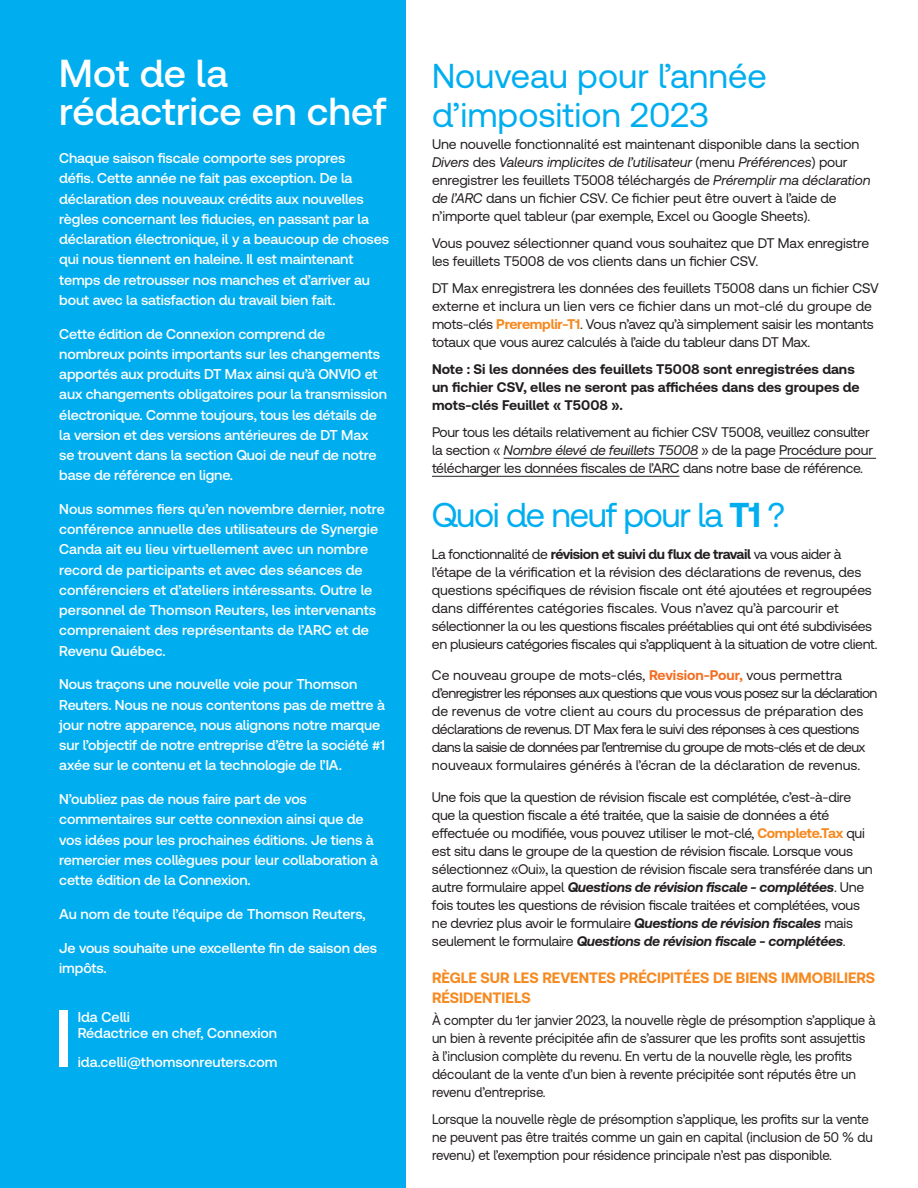
<style>
.page{position:relative;width:918px;height:1188px;background:#fff}
.page>*{position:absolute;margin:0;border:0;box-sizing:border-box;transform-origin:0 0}
.t1{font:500 39px/37.5px "Clario";letter-spacing:-.005em;color:#fff}
.t2{font:34.5px/39px "Clario";color:#00aeef}
.t3{font:34.5px "Clario";letter-spacing:-.04em;color:#00aeef}
.t4{font:700 15px/19.5px "Clario";color:#f6891f}
.t5{font:500 14.25px/20.2px "Clario";letter-spacing:-.01em;color:#fff}
.t6{font:13.95px/18px "Clario";letter-spacing:-.02em;color:#231f20}
.t7{font:13.95px/18px "Clario";letter-spacing:-.02em;color:#231f20;scale:.95 1}
.t8{font:13.95px/18px "Clario";letter-spacing:-.04em;color:#231f20}
.t9{font:700 13.95px/18px "Clario";color:#231f20}
.s1{font-style:italic}
.s2{font-weight:700;color:#f6891f}
.s3{font-weight:700}
.s4{font-weight:700;color:#f36e21}
.s5{font-weight:700;font-style:italic}
</style>
<div class="page">
<div style="left:0;top:0;width:406px;height:1188px;background:#00aeef"></div>
<hr style="left:504px;top:458px;width:194px;height:1px;background:#231f20">
<hr style="left:779px;top:458px;width:97px;height:1px;background:#231f20">
<hr style="left:432px;top:476px;width:247px;height:1px;background:#231f20">
<div style="left:59px;top:1010px;width:9px;height:56px;background:#fff"></div>
<h1 class="t1" style="left:59px;top:54px;width:329px">Mot de la rédactrice en chef</h1>
<p class="t5" style="left:59px;top:147px;width:331px">Chaque saison fiscale comporte ses propres<br>défis. Cette année ne fait pas exception. De la déclaration des nouveaux crédits aux nouvelles règles concernant les fiducies, en passant par la déclaration électronique, il y a beaucoup de choses qui nous tiennent en haleine. Il est maintenant temps de retrousser nos manches et d’arriver au bout avec la satisfaction du travail bien fait.</p>
<p class="t5" style="left:59px;top:323px;width:329px">Cette édition de Connexion comprend de nombreux points importants sur les changements apportés aux produits DT Max ainsi qu’à ONVIO et aux changements obligatoires pour la transmission électronique. Comme toujours, tous les détails de la version et des versions antérieures de DT Max se trouvent dans la section Quoi de neuf de notre base de référence en ligne.</p>
<p class="t5" style="left:59px;top:498px;width:327px">Nous sommes fiers qu’en novembre dernier, notre conférence annuelle des utilisateurs de Synergie Canda ait eu lieu virtuellement avec un nombre record de participants et avec des séances de conférenciers et d’ateliers intéressants. Outre le personnel de Thomson Reuters, les intervenants comprenaient des représentants de l’ARC et de Revenu Québec.</p>
<p class="t5" style="left:59px;top:674px;width:327px">Nous traçons une nouvelle voie pour Thomson Reuters. Nous ne nous contentons pas de mettre à jour notre apparence, nous alignons notre marque sur l’objectif de notre entreprise d’être la société #1 axée sur le contenu et la technologie de l’IA.</p>
<p class="t5" style="left:59px;top:789px;width:320px">N’oubliez pas de nous faire part de vos commentaires sur cette connexion ainsi que de vos idées pour les prochaines éditions. Je tiens à remercier mes collègues pour leur collaboration à cette édition de la Connexion.</p>
<p class="t5" style="left:59px;top:903px;width:308px">Au nom de toute l’équipe de Thomson Reuters,</p>
<p class="t5" style="left:59px;top:937px;width:319px">Je vous souhaite une excellente fin de saison des impôts.</p>
<p class="t5" style="left:78px;top:1008px;width:201px;line-height:16.5px">Ida Celli<br>Rédactrice en chef, Connexion</p>
<p class="t5" style="left:78px;top:1051px;width:201px">ida.celli@thomsonreuters.com</p>
<h2 class="t2" style="left:432px;top:55px;width:336px">Nouveau pour l’année d’imposition 2023</h2>
<p class="t6" style="left:432px;top:135px;width:440px">Une nouvelle fonctionnalité est maintenant disponible dans la section <span class="s1">Divers</span> des <span class="s1">Valeurs implicites de l’utilisateur</span> (menu <span class="s1">Préférences</span>) pour enregistrer les feuillets T5008 téléchargés de <span class="s1">Préremplir ma déclaration de l’ARC</span> dans un fichier CSV. Ce fichier peut être ouvert à l’aide de n’importe quel tableur (par exemple, Excel ou Google Sheets).</p>
<p class="t6" style="left:432px;top:234px;width:439px">Vous pouvez sélectionner quand vous souhaitez que DT Max enregistre les feuillets T5008 de vos clients dans un fichier CSV.</p>
<p class="t6" style="left:432px;top:279px;width:448px">DT Max enregistrera les données des feuillets T5008 dans un fichier CSV externe et inclura un lien vers ce fichier dans un mot-clé du groupe de mots-clés <span class="s2">Preremplir-T1</span>. Vous n’avez qu’à simplement saisir les montants totaux que vous aurez calculés à l’aide du tableur dans DT Max.</p>
<p class="t9" style="left:432px;top:360px;width:429px">Note : Si les données des feuillets T5008 sont enregistrées dans un fichier CSV, elles ne seront pas affichées dans des groupes de mots-clés Feuillet « T5008 ».</p>
<p class="t6" style="left:432px;top:423px;width:443px">Pour tous les détails relativement au fichier CSV T5008, veuillez consulter la section « <span class="s1">Nombre élevé de feuillets T5008</span> » de la page Procédure pour télécharger les données fiscales de l’ARC dans notre base de référence.</p>
<h2 class="t3" style="left:432px;top:494px;width:355px">Quoi de neuf pour la <span class="s3">T1</span> ?</h2>
<p class="t6" style="left:432px;top:544px;width:447px">La fonctionnalité de <span class="s3">révision et suivi du flux de travail</span> va vous aider à l’étape de la vérification et la révision des déclarations de revenus, des questions spécifiques de révision fiscale ont été ajoutées et regroupées dans différentes catégories fiscales. Vous n’avez qu’à parcourir et sélectionner la ou les questions fiscales préétablies qui ont été subdivisées en plusieurs catégories fiscales qui s’appliquent à la situation de votre client.</p>
<p class="t8" style="left:432px;top:666px;width:447px">Ce nouveau groupe de mots-clés, <span class="s4">Revision-Pour,</span> vous permettra d’enregistrer les réponses aux questions que vous vous posez sur la déclaration de revenus de votre client au cours du processus de préparation des déclarations de revenus. DT Max fera le suivi des réponses à ces questions dans la saisie de données par l’entremise du groupe de mots-clés et de deux nouveaux formulaires générés à l’écran de la déclaration de revenus.</p>
<p class="t6" style="left:432px;top:787px;width:442px">Une fois que la question de révision fiscale est complétée, c’est-à-dire que la question fiscale a été traitée, que la saisie de données a été effectuée ou modifiée, vous pouvez utiliser le mot-clé‚ <span class="s2">Complete.Tax</span> qui est situ dans le groupe de la question de révision fiscale. Lorsque vous sélectionnez «Oui», la question de révision fiscale sera transférée dans un autre formulaire appel <span class="s5">Questions de révision fiscale - complétées</span>. Une fois toutes les questions de révision fiscale traitées et complétées, vous ne devriez plus avoir le formulaire <span class="s5">Questions de révision fiscales</span> mais seulement le formulaire <span class="s5">Questions de révision fiscale - complétées</span>.</p>
<p class="t4" style="left:432px;top:968px;width:445px">RÈGLE SUR LES REVENTES PRÉCIPITÉES DE BIENS IMMOBILIERS<br>RÉSIDENTIELS</p>
<p class="t7" style="left:432px;top:1011px;width:469px">À compter du 1er janvier 2023, la nouvelle règle de présomption s’applique à un bien à revente précipitée afin de s’assurer que les profits sont assujettis à l’inclusion complète du revenu. En vertu de la nouvelle règle, les profits découlant de la vente d’un bien à revente précipitée sont réputés être un revenu d’entreprise.</p>
<p class="t7" style="left:432px;top:1110px;width:466px">Lorsque la nouvelle règle de présomption s’applique, les profits sur la vente ne peuvent pas être traités comme un gain en capital (inclusion de 50 % du revenu) et l’exemption pour résidence principale n’est pas disponible.</p>
</div>
